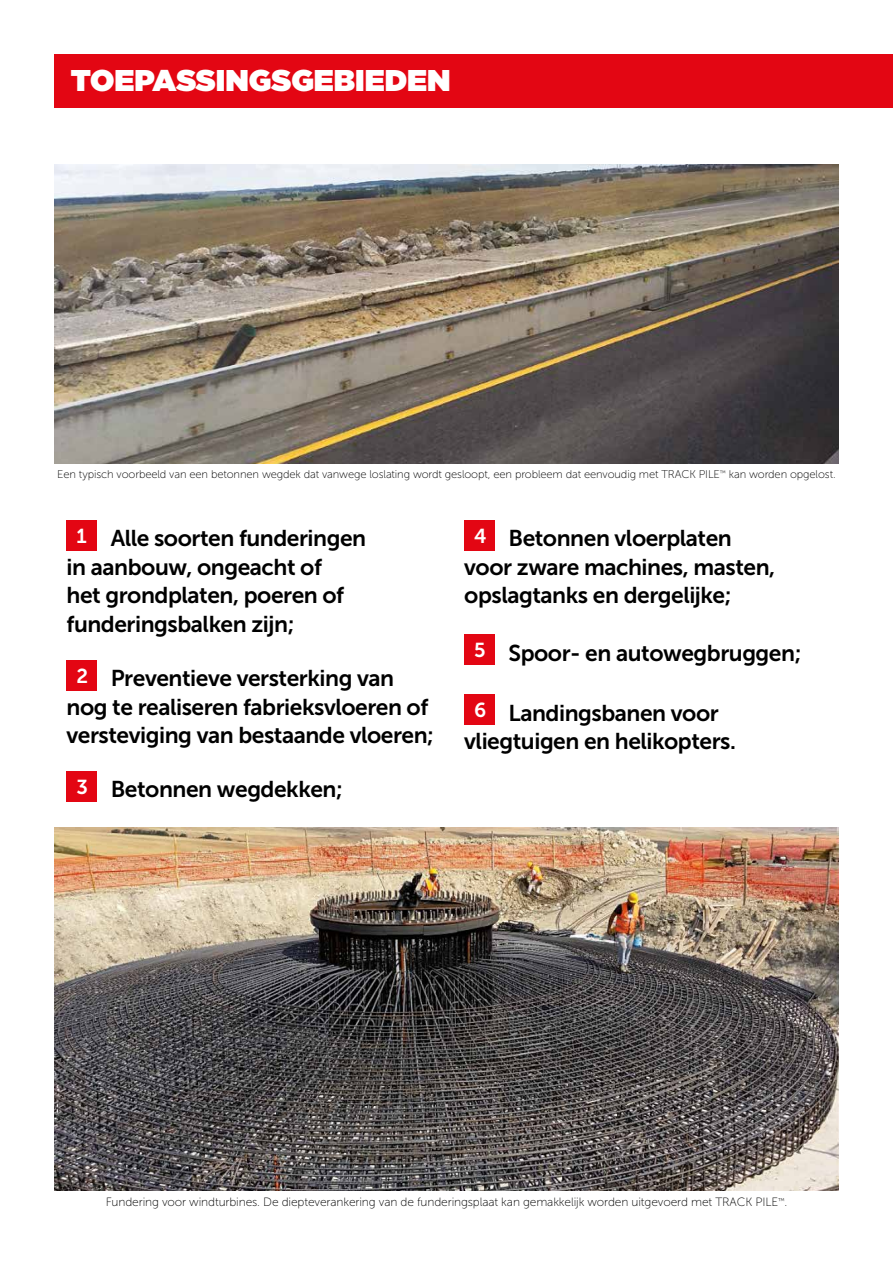
<style>
.page{position:relative;width:893px;height:1263px;background:#fff}
.page>*{position:absolute;margin:0;border:0;box-sizing:border-box;transform-origin:0 0}
.t1{font:900 30px "Gotham";color:#fff}
.t2{font:22.8px/28.5px "Museo Sans 700";letter-spacing:-.02em;color:#000}
.t3{font:12px "Museo Sans 100";letter-spacing:-.01em;color:#000}
.t4{font:11.1px "Museo Sans 100";letter-spacing:-.01em;color:#000}
.s1{font-size:20.1px;color:#fff}
</style>
<div class="page">
<div style="left:54px;top:54px;width:839px;height:54px;background:#e30613"></div>
<div style="left:67px;top:521px;width:30px;height:30px;background:#e30613"></div>
<div style="left:67px;top:660px;width:30px;height:30px;background:#e30613"></div>
<div style="left:67px;top:771px;width:30px;height:30px;background:#e30613"></div>
<div style="left:464px;top:521px;width:31px;height:30px;background:#e30613"></div>
<div style="left:464px;top:635px;width:31px;height:30px;background:#e30613"></div>
<div style="left:464px;top:695px;width:31px;height:30px;background:#e30613"></div>
<img style="left:54px;top:828px;width:785px;height:363px">
<img style="left:54px;top:165px;width:785px;height:298px">
<h1 class="t1" style="left:71px;top:58px;width:381px">TOEPASSINGSGEBIEDEN</h1>
<p class="t4" style="left:57px;top:468px;width:780px">Een typisch voorbeeld van een betonnen wegdek dat vanwege loslating wordt gesloopt, een probleem dat eenvoudig met TRACK PILE<sup>™</sup> kan worden opgelost.</p>
<p class="t2" style="left:67px;top:524px;width:301px;text-indent:10px"><span class="s1">1</span> Alle soorten funderingen in aanbouw, ongeacht of<br>het grondplaten, poeren of funderingsbalken zijn;</p>
<p class="t2" style="left:67px;top:664px;width:369px;text-indent:10px"><span class="s1">2</span> Preventieve versterking van nog te realiseren fabrieksvloeren of versteviging van bestaande vloeren;</p>
<p class="t2" style="left:76px;top:775px;width:268px"><span class="s1">3</span> Betonnen wegdekken;</p>
<p class="t2" style="left:464px;top:524px;width:313px;text-indent:10px"><span class="s1">4</span> Betonnen vloerplaten voor zware machines, masten, opslagtanks en dergelijke;</p>
<p class="t2" style="left:474px;top:638px;width:329px"><span class="s1">5</span> Spoor- en autowegbruggen;</p>
<p class="t2" style="left:464px;top:698px;width:273px;text-align:center"><span class="s1">6</span> Landingsbanen voor vliegtuigen en helikopters.</p>
<p class="t3" style="left:106px;top:1195px;width:683px">Fundering voor windturbines. De diepteverankering van de funderingsplaat kan gemakkelijk worden uitgevoerd met TRACK PILE<sup>™</sup>.</p>
</div>
